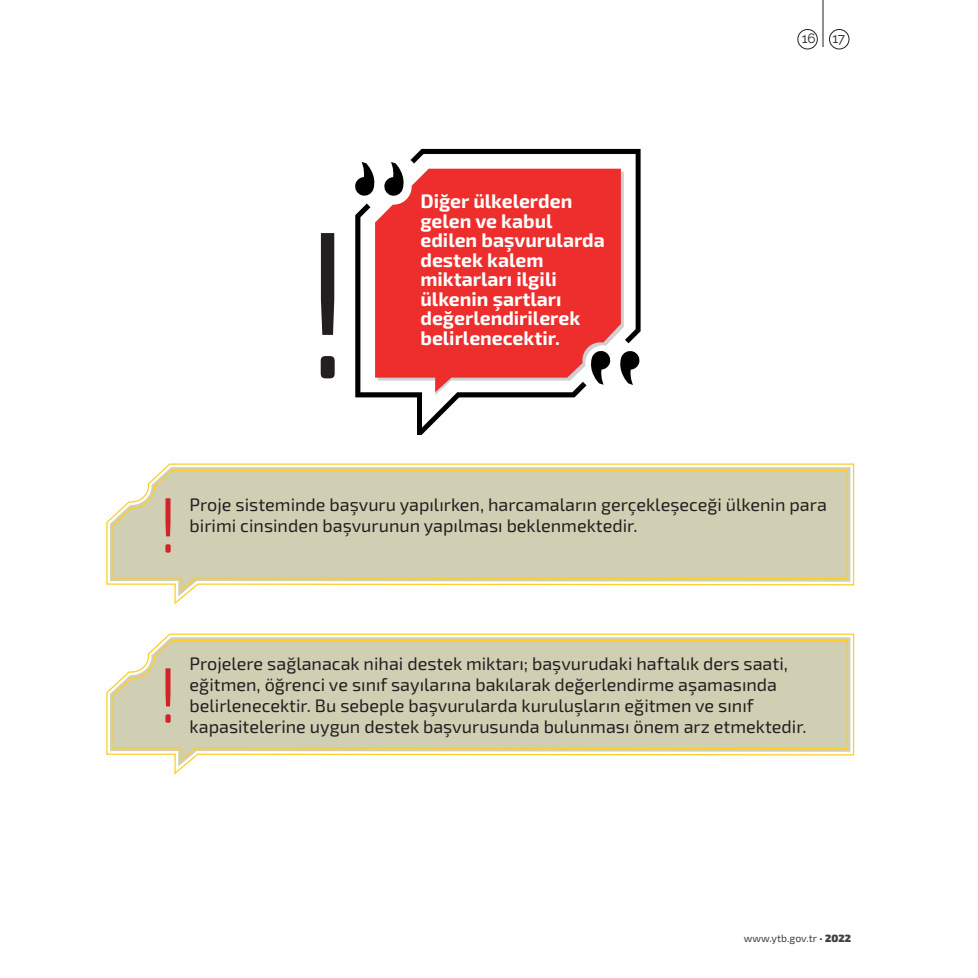
<style>
.page{position:relative;width:978px;height:978px;background:#fff}
.page>*{position:absolute;margin:0;border:0;box-sizing:border-box;transform-origin:0 0}
.t1{font:300 209.1px "Exo 2";color:#231f20}
.t2{font:300 78.3px/170.1px "Exo 2";color:#d1232a}
.t3{font:700 19.5px/19.5px "Exo 2";color:#fff}
.t4{font:18px/21px "Exo 2";color:#231f20}
.t5{font:13.5px "Raleway";color:#231f20}
.t6{font:10.5px "Exo 2";color:#3e3e3f}
.s1{font-weight:900}
</style>
<div class="page">
<svg style="left:410px;top:149px;width:231px;height:195px"></svg>
<svg style="left:410px;top:169px;width:211px;height:175px;background:#ee3f3f"></svg>
<svg style="left:355px;top:162px;width:48px;height:34px"></svg>
<svg style="left:620px;top:351px;width:20px;height:34px"></svg>
<svg style="left:355px;top:204px;width:249px;height:230px"></svg>
<div style="left:380px;top:175px;width:235px;height:206px;background:#ee2d2d"></div>
<svg style="left:106px;top:463px;width:749px;height:142px"></svg>
<svg style="left:112px;top:469px;width:737px;height:123px;background:#d6d3b5"></svg>
<svg style="left:106px;top:633px;width:749px;height:142px"></svg>
<svg style="left:112px;top:639px;width:737px;height:123px;background:#d5d3b5"></svg>
<hr style="left:823px;top:0;width:1px;height:47px;background:#231f20">
<div style="left:798px;top:29px;width:19px;height:20px;border:1px solid #231f20;border-radius:50%"></div>
<div style="left:829px;top:29px;width:20px;height:20px;border:1px solid #231f20;border-radius:50%"></div>
<p class="t5" style="left:802px;top:31px;width:45px">16 17</p>
<h1 class="t1" style="left:300px;top:184px;width:57px">!</h1>
<p class="t3" style="left:420px;top:192px;width:186px">Diğer ülkelerden gelen ve kabul edilen başvurularda destek kalem miktarları ilgili ülkenin şartları değerlendirilerek belirlenecektir.</p>
<h2 class="t2" style="left:158px;top:442px;width:22px">! !</h2>
<p class="t4" style="left:190px;top:494px;width:639px">Proje sisteminde başvuru yapılırken, harcamaların gerçekleşeceği ülkenin para birimi cinsinden başvurunun yapılması beklenmektedir.</p>
<p class="t4" style="left:190px;top:653px;width:619px">Projelere sağlanacak nihai destek miktarı; başvurudaki haftalık ders saati, eğitmen, öğrenci ve sınıf sayılarına bakılarak değerlendirme aşamasında belirlenecektir. Bu sebeple başvurularda kuruluşların eğitmen ve sınıf kapasitelerine uygun destek başvurusunda bulunması önem arz etmektedir.</p>
<p class="t6" style="left:744px;top:932px;width:109px">www.ytb.gov.tr • <span class="s1">2022</span></p>
</div>
